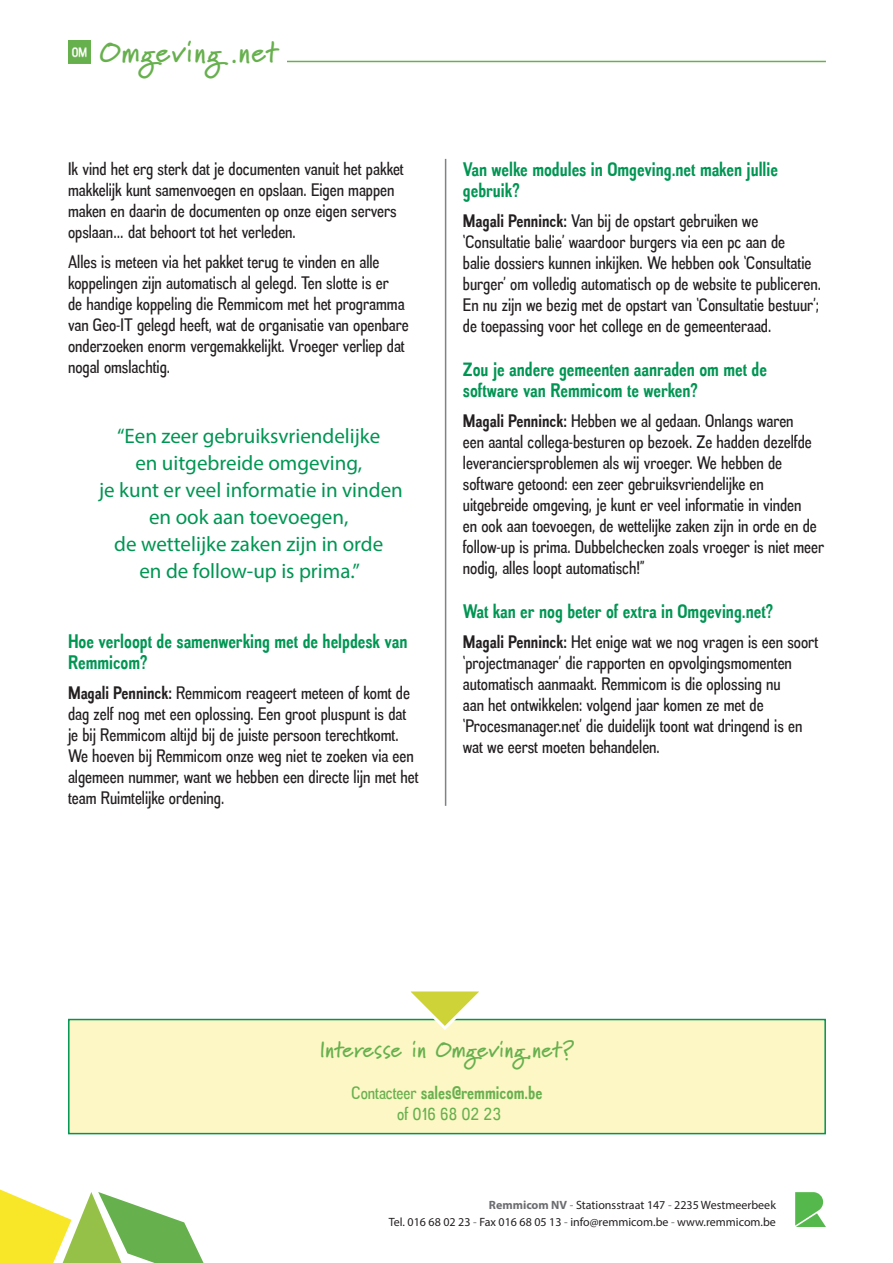
<style>
.page{position:relative;width:893px;height:1263px;background:#fff}
.page>*{position:absolute;margin:0;border:0;box-sizing:border-box;transform-origin:0 0}
.t1{font:700 29.55px "Marydale";letter-spacing:.04em;color:#67b04e}
.t2{font:700 22.5px "Marydale";letter-spacing:.02em;color:#67b04e}
.t3{font:21px/27px "Myriad Pro";color:#009553;text-align:center}
.t4{font:700 19.5px/21px "Akazan";color:#009553}
.t5{font:18px/21px "Akazan Rg";color:#231f20}
.t6{font:700 18px "Akazan";color:#67b04e}
.t7{font:18px "Akazan Rg";color:#67b04e}
.t8{font:12px/16.5px "Myriad Pro";color:#231f20;text-align:right}
.s1{font-family:"Akazan";font-weight:700}
.s2{font-family:"Akazan Rg";font-weight:400}
.s3{font-weight:700;color:#6c6d70}
.s4{color:#6c6d70}
</style>
<div class="page">
<svg style="left:0;top:1189px;width:204px;height:74px"></svg>
<svg style="left:795px;top:1192px;width:31px;height:35px"></svg>
<img style="left:68px;top:41px;width:22px;height:22px">
<hr style="left:100px;top:61px;width:726px;height:1px;background:#67b04e">
<div style="left:100px;top:31px;width:187px;height:50px;background:#fff"></div>
<div style="left:69px;top:1019px;width:756px;height:114px;background:#fcf7c5"></div>
<div style="left:68px;top:1019px;width:758px;height:115px;border:2px solid #009553"></div>
<svg style="left:403px;top:991px;width:87px;height:39px"></svg>
<hr style="left:445px;top:159px;width:1px;height:647px;background:#808285">
<h1 class="t1" style="left:100px;top:35px;width:180px">Omgeving .net</h1>
<p class="t5" style="left:68px;top:159px;width:337px">Ik vind het erg sterk dat je documenten vanuit het pakket makkelijk kunt samenvoegen en opslaan. Eigen mappen maken en daarin de documenten op onze eigen servers opslaan… dat behoort tot het verleden.</p>
<p class="t5" style="left:68px;top:251px;width:342px">Alles is meteen via het pakket terug te vinden en alle koppelingen zijn automatisch al gelegd. Ten slotte is er<br>de handige koppeling die Remmicom met het programma van Geo-IT gelegd heeft, wat de organisatie van openbare onderzoeken enorm vergemakkelijkt. Vroeger verliep dat nogal omslachtig.</p>
<p class="t3" style="left:99px;top:422px;width:305px">“Een zeer gebruiksvriendelijke<br>en uitgebreide omgeving,<br>je kunt er veel informatie in vinden en ook aan toevoegen,<br>de wettelijke zaken zijn in orde<br>en de follow-up is prima.”</p>
<p class="t4" style="left:68px;top:631px;width:341px">Hoe verloopt de samenwerking met de helpdesk van<br>Remmicom?</p>
<p class="t5" style="left:68px;top:682px;width:352px"><span class="s1">Magali Penninck:</span> Remmicom reageert meteen of komt de dag zelf nog met een oplossing. Een groot pluspunt is dat je bij Remmicom altijd bij de juiste persoon terechtkomt.<br>We hoeven bij Remmicom onze weg niet te zoeken via een algemeen nummer, want we hebben een directe lijn met het team Ruimtelijke ordening.</p>
<p class="t4" style="left:463px;top:159px;width:317px">Van welke modules in Omgeving.net maken jullie gebruik?</p>
<p class="t5" style="left:463px;top:210px;width:359px"><span class="s1">Magali Penninck:</span> Van bij de opstart gebruiken we ‘Consultatie balie’ waardoor burgers via een pc aan de<br>balie dossiers kunnen inkijken. We hebben ook ‘Consultatie burger’ om volledig automatisch op de website te publiceren.<br>En nu zijn we bezig met de opstart van ‘Consultatie bestuur’; de toepassing voor het college en de gemeenteraad.</p>
<p class="t4" style="left:463px;top:359px;width:306px">Zou je andere gemeenten aanraden om met de software van Remmicom te werken?</p>
<p class="t5" style="left:463px;top:410px;width:363px"><span class="s1">Magali Penninck:</span> Hebben we al gedaan. Onlangs waren<br>een aantal collega-besturen op bezoek. Ze hadden dezelfde leveranciersproblemen als wij vroeger. We hebben de software getoond: een zeer gebruiksvriendelijke en uitgebreide omgeving, je kunt er veel informatie in vinden<br>en ook aan toevoegen, de wettelijke zaken zijn in orde en de follow-up is prima. Dubbelchecken zoals vroeger is niet meer nodig, alles loopt automatisch!”</p>
<p class="t4" style="left:463px;top:601px;width:312px">Wat kan er nog beter of extra in Omgeving.net?</p>
<p class="t5" style="left:463px;top:631px;width:357px"><span class="s1">Magali Penninck:</span> Het enige wat we nog vragen is een soort ‘projectmanager’ die rapporten en opvolgingsmomenten automatisch aanmaakt. Remmicom is die oplossing nu<br>aan het ontwikkelen: volgend jaar komen ze met de ‘Procesmanager.net’ die duidelijk toont wat dringend is en wat we eerst moeten behandelen.</p>
<p class="t2" style="left:319px;top:1036px;width:256px">Interesse in Omgeving.net?</p>
<p class="t6" style="left:352px;top:1083px;width:192px"><span class="s2">Contacteer</span> sales@remmicom.be</p>
<p class="t7" style="left:397px;top:1104px;width:105px">of 016 68 02 23</p>
<p class="t8" style="left:389px;top:1197px;width:389px"><span class="s3">Remmicom NV</span> <span class="s4">-</span> Stationsstraat 147 <span class="s4">-</span> 2235 Westmeerbeek<br>Tel. 016 68 02 23 <span class="s4">-</span> Fax 016 68 05 13 <span class="s4">-</span> info@remmicom.be <span class="s4">-</span> www.remmicom.be</p>
</div>
